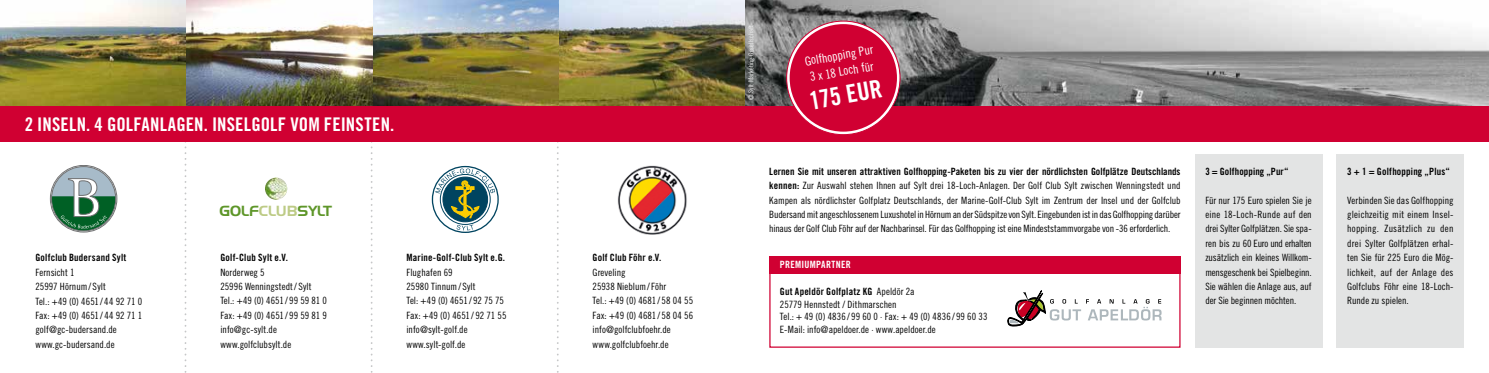
<style>
.page{position:relative;width:1489px;height:373px;background:#fff}
.page>*{position:absolute;margin:0;border:0;box-sizing:border-box;transform-origin:0 0}
.t1{font:24.88px "Trade Gothic LT Bold Cond Twenty";color:#fff}
.t2{font:18.75px "Trade Gothic LT Bold Cond Twenty";letter-spacing:.01em;color:#fff}
.t3{font:14.25px "Handel Gothic BT";color:#5e9629}
.t4{font:12.5px/16.2px "Trade Gothic LT Cond Eighteen";color:#fff}
.t5{font:10px/14.4px "Trade Gothic LT Cond Eighteen";letter-spacing:.005em;color:#000}
.t6{font:10px "Trade Gothic LT Bold Cond Twenty";letter-spacing:.015em;color:#000}
.t7{font:10px "Trade Gothic LT Bold Cond Twenty";letter-spacing:.03em;color:#fff}
.t8{font:6.88px "Trade Gothic LT Cond Eighteen";letter-spacing:.015em;color:#eceded}
.s1{color:#bdcb86}
.s2{font-family:"Trade Gothic LT Bold Cond Twenty"}
.s3{font-family:"Trade Gothic LT Cond Eighteen"}
</style>
<div class="page">
<img style="left:744px;top:0;width:744px;height:106px">
<svg style="left:184px;top:142px;width:2px;height:231px"></svg>
<svg style="left:370px;top:142px;width:2px;height:231px"></svg>
<svg style="left:557px;top:142px;width:1px;height:231px"></svg>
<img style="left:0;top:0;width:186px;height:106px">
<img style="left:558px;top:0;width:186px;height:106px">
<img style="left:372px;top:0;width:186px;height:106px">
<img style="left:186px;top:0;width:186px;height:106px">
<div style="left:0;top:106px;width:1488px;height:36px;background:#d00032"></div>
<div style="left:1194px;top:154px;width:128px;height:193px;background:#e3e4e4"></div>
<div style="left:1336px;top:154px;width:127px;height:193px;background:#e3e4e4"></div>
<svg style="left:1007px;top:290px;width:154px;height:35px"></svg>
<div style="left:769px;top:255px;width:411px;height:18px;background:#d00032"></div>
<div style="left:432px;top:165px;width:66px;height:67px;border:1px solid #004460;border-radius:50%"></div>
<svg style="left:443px;top:177px;width:44px;height:44px"></svg>
<svg style="left:456px;top:224px;width:17px;height:6px"></svg>
<svg style="left:435px;top:168px;width:60px;height:49px"></svg>
<svg style="left:51px;top:166px;width:65px;height:65px"></svg>
<img style="left:617px;top:165px;width:70px;height:69px">
<img style="left:265px;top:177px;width:22px;height:22px;border-radius:11px">
<svg style="left:786px;top:21px;width:114px;height:113px"></svg>
<div style="left:789px;top:24px;width:107px;height:107px;background:#d00032;border-radius:50%"></div>
<h2 class="t2" style="left:25px;top:113px;width:371px">2 INSELN. 4 GOLFANLAGEN. INSELGOLF VOM FEINSTEN.</h2>
<p class="t6" style="left:35px;top:251px;width:92px">Golfclub Budersand Sylt</p>
<p class="t5" style="left:35px;top:264px;width:108px">Fernsicht 1<br>25997 Hörnum/ Sylt<br>Tel.: +49 (0) 4651 / 44 92 71 0<br>Fax: +49 (0) 4651 / 44 92 71 1 golf@gc-budersand.de www.gc-budersand.de</p>
<h3 class="t3" style="left:220px;top:201px;width:114px">GOLF<span class="s1">CLUB</span>SYLT</h3>
<p class="t6" style="left:220px;top:251px;width:69px">Golf-Club Sylt e.V.</p>
<p class="t5" style="left:220px;top:264px;width:108px">Norderweg 5<br>25996 Wenningstedt/ Sylt<br>Tel.: +49 (0) 4651 / 99 59 81 0<br>Fax: +49 (0) 4651 / 99 59 81 9 info@gc-sylt.de www.golfclubsylt.de</p>
<p class="t6" style="left:406px;top:251px;width:100px">Marine-Golf-Club Sylt e.G.</p>
<p class="t5" style="left:406px;top:264px;width:101px">Flughafen 69<br>25980 Tinnum/ Sylt<br>Tel: +49 (0) 4651 / 92 75 75<br>Fax: +49 (0) 4651 / 92 71 55 info@sylt-golf.de www.sylt-golf.de</p>
<p class="t6" style="left:592px;top:251px;width:70px">Golf Club Föhr e.V.</p>
<p class="t5" style="left:592px;top:264px;width:102px">Greveling<br>25938 Nieblum/Föhr<br>Tel.: +49 (0) 4681 / 58 04 55<br>Fax: +49 (0) 4681 /58 04 56 info@golfclubfoehr.de www.golfclubfoehr.de</p>
<p class="t8" style="left:746px;top:100px;width:77px;rotate:-90deg">© Sylt Marketing Gesellschaft</p>
<p class="t4" style="left:803px;top:53px;width:71px;rotate:-10deg">Golfhopping Pur<br>3 x 18 Loch für</p>
<h1 class="t1" style="left:807px;top:86px;width:75px;rotate:-10deg">175 EUR</h1>
<p class="t6" style="left:769px;top:165px;width:412px">Lernen Sie mit unseren attraktiven Golfhopping-Paketen bis zu vier der nördlichsten Golfplätze Deutschlands</p>
<p class="t5" style="left:769px;top:178px;width:413px;text-align:justify"><span class="s2">kennen:</span> Zur Auswahl stehen Ihnen auf Sylt drei 18-Loch-Anlagen. Der Golf Club Sylt zwischen Wenningstedt und Kampen als nördlichster Golfplatz Deutschlands, der Marine-Golf-Club Sylt im Zentrum der Insel und der Golfclub Budersand mit angeschlossenem Luxushotel in Hörnum an der Südspitze von Sylt. Eingebunden ist in das Golfhopping darüber hinaus der Golf Club Föhr auf der Nachbarinsel. Für das Golfhopping ist eine Mindeststammvorgabe von -36 erforderlich.</p>
<p class="t7" style="left:780px;top:258px;width:72px">PREMIUMPARTNER</p>
<p class="t6" style="left:780px;top:285px;width:136px">Gut Apeldör Golfplatz KG <span class="s3">Apeldör 2a</span></p>
<p class="t5" style="left:780px;top:297px;width:209px;line-height:12.5px">25779 Hennstedt / Dithmarschen<br>Tel.: + 49 (0) 4836 / 99 60 0 · Fax: + 49 (0) 4836 / 99 60 33<br>E-Mail: info@apeldoer.de · www.apeldoer.de</p>
<p class="t6" style="left:1205px;top:165px;width:85px">3 = Golfhopping „Pur“</p>
<p class="t5" style="left:1205px;top:192px;width:108px;text-align:justify">Für nur 175 Euro spielen Sie je eine 18-Loch-Runde auf den drei Sylter Golfplätzen. Sie spa&shy;ren bis zu 60 Euro und erhalten zusätzlich ein kleines Willkom&shy;mensgeschenk bei Spielbeginn.<br>Sie wählen die Anlage aus, auf der Sie beginnen möchten.</p>
<p class="t6" style="left:1346px;top:165px;width:104px">3 + 1 = Golfhopping „Plus“</p>
<p class="t5" style="left:1346px;top:192px;width:108px;text-align:justify">Verbinden Sie das Golfhopping gleichzeitig mit einem Insel&shy;hopping. Zusätzlich zu den drei Sylter Golfplätzen erhal&shy;ten Sie für 225 Euro die Mög&shy;lichkeit, auf der Anlage des Golfclubs Föhr eine 18-Loch-Runde zu spielen.</p>
</div>
